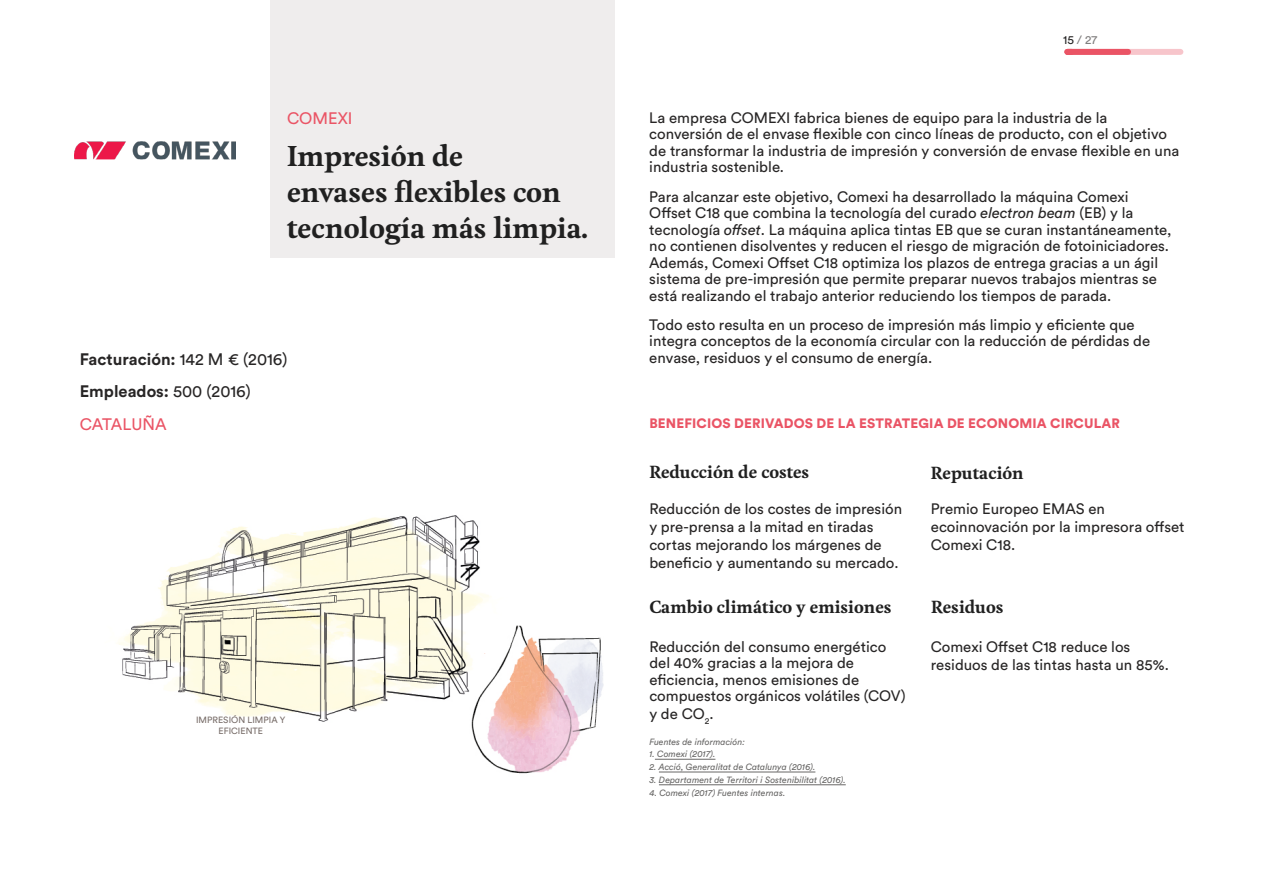
<style>
.page{position:relative;width:1263px;height:893px;background:#fff}
.page>*{position:absolute;margin:0;border:0;box-sizing:border-box;transform-origin:0 0}
.t1{font:700 27px/36px "Feijoa";color:#202020}
.t2{font:700 16.5px "Feijoa";color:#202020}
.t3{font:700 16.5px/32.5px "Circular Std";color:#272525}
.t4{font:16.5px "Circular Std";color:#ea5465}
.t5{font:15px/16.5px "Circular Std";color:#272525}
.t6{font:900 13.5px "Circular Std";letter-spacing:.01em;color:#ea5465}
.t7{font:12px "Circular Std";color:#807e7e}
.t8{font:italic 9px "Circular Std";color:#696867}
.t9{font:9px/10.8px "Circular Std";color:#776c68;text-align:center}
.s1{font-weight:400}
.s2{font-weight:400;color:#ea5465}
.s3{color:#272525}
.s4{font-style:italic}
</style>
<div class="page">
<div style="left:1067px;top:49px;width:113px;height:6px;background:#f7c5cb"></div>
<div style="left:270px;top:0;width:344px;height:257px;background:#efeded"></div>
<img style="left:75px;top:141px;width:161px;height:19px">
<div style="left:1067px;top:49px;width:61px;height:6px;background:#ea5465"></div>
<hr style="left:655px;top:759px;width:60px;height:1px;background:#696867">
<hr style="left:659px;top:772px;width:156px;height:1px;background:#696867">
<hr style="left:659px;top:784px;width:187px;height:1px;background:#696867">
<img style="left:119px;top:515px;width:485px;height:259px">
<p class="t4" style="left:287px;top:108px;width:67px">COMEXI</p>
<h1 class="t1" style="left:287px;top:139px;width:302px">Impresión de<br>envases flexibles con tecnología más limpia.</h1>
<p class="t3" style="left:80px;top:342px;width:209px">Facturación: <span class="s1">142 M € (2016)<br></span>Empleados: <span class="s1">500 (2016)<br></span><span class="s2">CATALUÑA</span></p>
<p class="t9" style="left:196px;top:715px;width:91px">IMPRESIÓN LIMPIA Y<br>EFICIENTE</p>
<p class="t7" style="left:1063px;top:32px;width:36px"><span class="s3">15</span> / 27</p>
<p class="t5" style="left:649px;top:109px;width:531px">La empresa COMEXI fabrica bienes de equipo para la industria de la conversión de el envase flexible con cinco líneas de producto, con el objetivo de transformar la industria de impresión y conversión de envase flexible en una industria sostenible.</p>
<p class="t5" style="left:649px;top:188px;width:524px">Para alcanzar este objetivo, Comexi ha desarrollado la máquina Comexi Offset C18 que combina la tecnología del curado <span class="s4">electron beam</span> (EB) y la tecnología <span class="s4">offset</span>. La máquina aplica tintas EB que se curan instantáneamente, no contienen disolventes y reducen el riesgo de migración de fotoiniciadores.<br>Además, Comexi Offset C18 optimiza los plazos de entrega gracias a un ágil sistema de pre-impresión que permite preparar nuevos trabajos mientras se está realizando el trabajo anterior reduciendo los tiempos de parada.</p>
<p class="t5" style="left:649px;top:316px;width:502px">Todo esto resulta en un proceso de impresión más limpio y eficiente que integra conceptos de la economía circular con la reducción de pérdidas de envase, residuos y el consumo de energía.</p>
<p class="t6" style="left:649px;top:415px;width:472px">BENEFICIOS DERIVADOS DE LA ESTRATEGIA DE ECONOMIA CIRCULAR</p>
<p class="t2" style="left:649px;top:461px;width:161px">Reducción de costes</p>
<p class="t2" style="left:931px;top:462px;width:94px">Reputación</p>
<p class="t5" style="left:649px;top:500px;width:254px;line-height:18px">Reducción de los costes de impresión y pre-prensa a la mitad en tiradas cortas mejorando los márgenes de beneficio y aumentando su mercado.</p>
<p class="t5" style="left:931px;top:500px;width:255px;line-height:18px">Premio Europeo EMAS en ecoinnovación por la impresora offset<br>Comexi C18.</p>
<p class="t2" style="left:649px;top:595px;width:244px">Cambio climático y emisiones</p>
<p class="t5" style="left:649px;top:638px;width:258px">Reducción del consumo energético del 40% gracias a la mejora de eficiencia, menos emisiones de compuestos orgánicos volátiles (COV)</p>
<p class="t5" style="left:649px;top:705px;width:66px">y de CO<sub>2</sub>.</p>
<p class="t8" style="left:649px;top:736px;width:97px">Fuentes de información:</p>
<p class="t8" style="left:649px;top:749px;width:68px">1. Comexi (2017).</p>
<p class="t8" style="left:649px;top:762px;width:168px">2. Acció, Generalitat de Catalunya (2016).</p>
<p class="t8" style="left:649px;top:774px;width:198px">3. Departament de Territori i Sostenibilitat (2016).</p>
<p class="t8" style="left:649px;top:787px;width:137px">4. Comexi (2017) Fuentes internas.</p>
<p class="t2" style="left:931px;top:595px;width:74px">Residuos</p>
<p class="t5" style="left:931px;top:637px;width:240px;line-height:18px">Comexi Offset C18 reduce los residuos de las tintas hasta un 85%.</p>
</div>
